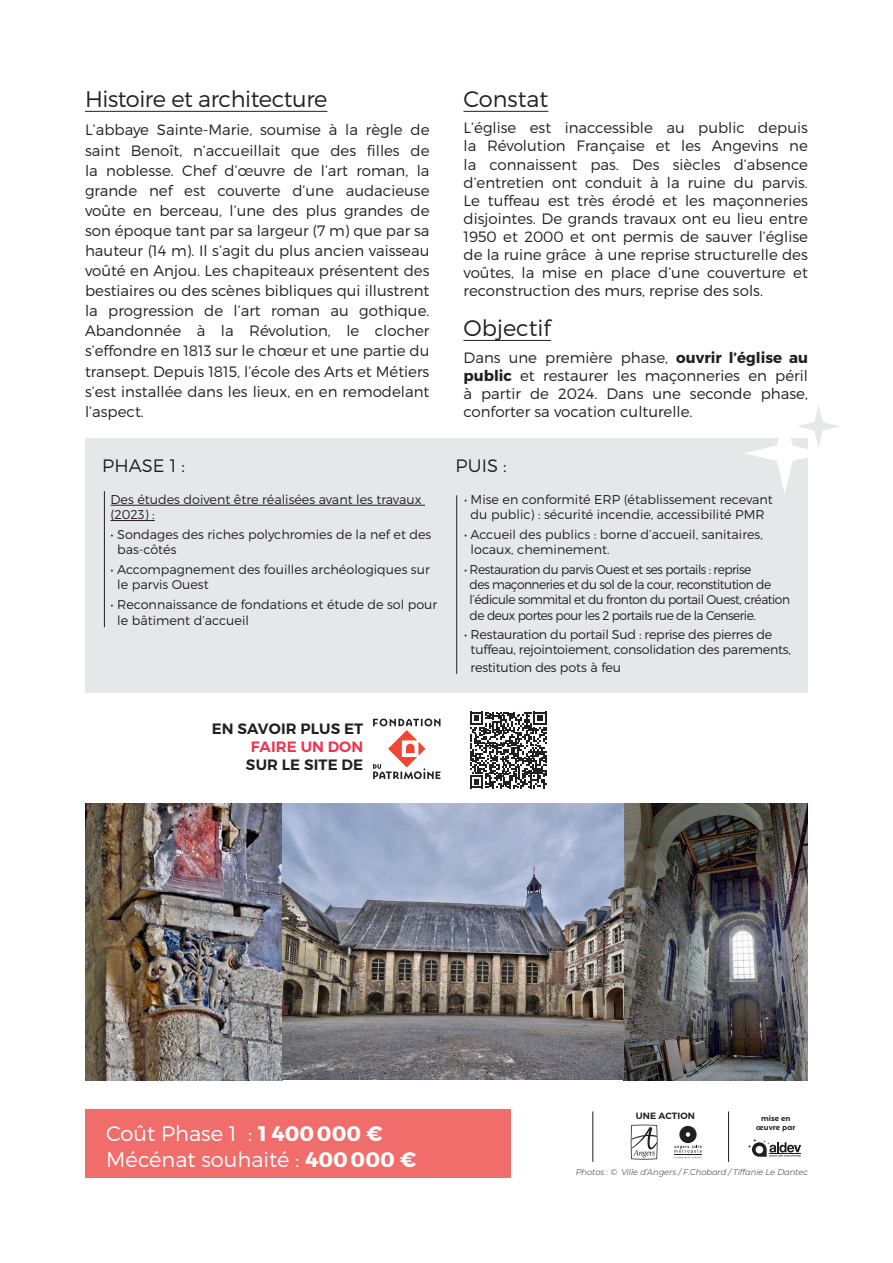
<style>
.page{position:relative;width:893px;height:1263px;background:#fff}
.page>*{position:absolute;margin:0;border:0;box-sizing:border-box;transform-origin:0 0}
.t1{font:300 22.5px "Montserrat";letter-spacing:-.02em;color:#231f20}
.t2{font:300 22.5px "Montserrat";color:#231f20}
.t3{font:300 21px "Montserrat";color:#fff}
.t4{font:300 18px "Montserrat";letter-spacing:.01em;color:#231f20}
.t5{font:300 15px/20.1px "Montserrat";color:#231f20;text-align:justify}
.t6{font:600 15px "Montserrat";letter-spacing:.01em;color:#231f20}
.t7{font:600 15px "Montserrat";letter-spacing:.01em;color:#ee354f}
.t8{font:300 12.75px/15.3px "Montserrat";letter-spacing:-.01em;color:#231f20}
.t9{font:300 12.75px/15.3px "Montserrat";letter-spacing:-.04em;color:#231f20}
.t10{font:600 9.15px "Montserrat";letter-spacing:.01em;color:#231f20}
.t11{font:italic 300 8.25px "Montserrat";color:#231f20}
.t12{font:600 7.35px "Montserrat";letter-spacing:.01em;color:#231f20}
.s1{font-weight:700}
</style>
<div class="page">
<hr style="left:85px;top:111px;width:242px;height:1px;background:#231f20">
<hr style="left:463px;top:111px;width:85px;height:1px;background:#231f20">
<hr style="left:463px;top:340px;width:88px;height:1px;background:#231f20">
<img style="left:85px;top:804px;width:723px;height:276px">
<div style="left:85px;top:1110px;width:425px;height:68px;background:#f16d6b"></div>
<svg style="left:631px;top:1124px;width:27px;height:35px"></svg>
<svg style="left:674px;top:1126px;width:28px;height:32px"></svg>
<svg style="left:748px;top:1139px;width:53px;height:18px"></svg>
<hr style="left:593px;top:1111px;width:1px;height:51px;background:#231f20">
<hr style="left:728px;top:1111px;width:1px;height:51px;background:#231f20">
<div style="left:85px;top:438px;width:723px;height:254px;background:#e6e7e9"></div>
<hr style="left:111px;top:505px;width:314px;height:1px;background:#231f20">
<hr style="left:111px;top:520px;width:44px;height:1px;background:#231f20">
<hr style="left:104px;top:491px;width:1px;height:136px;background:#231f20">
<hr style="left:456px;top:495px;width:1px;height:179px;background:#231f20">
<svg style="left:745px;top:405px;width:95px;height:88px"></svg>
<svg style="left:470px;top:712px;width:76px;height:76px"></svg>
<svg style="left:373px;top:718px;width:67px;height:61px"></svg>
<p class="t1" style="left:85px;top:85px;width:244px">Histoire et architecture</p>
<p class="t5" style="left:85px;top:120px;width:346px">L’abbaye Sainte-Marie, soumise à la règle de saint Benoît, n’accueillait que des filles de la noblesse. Chef d’œuvre de l’art roman, la grande nef est couverte d’une audacieuse voûte en berceau, l’une des plus grandes de son époque tant par sa largeur (7 m) que par sa hauteur (14 m). Il s’agit du plus ancien vaisseau voûté en Anjou. Les chapiteaux présentent des bestiaires ou des scènes bibliques qui illustrent la progression de l’art roman au gothique.<br>Abandonnée à la Révolution, le clocher s’effondre en 1813 sur le chœur et une partie du transept. Depuis 1815, l’école des Arts et Métiers s’est installée dans les lieux, en en remodelant l’aspect.</p>
<p class="t4" style="left:102px;top:455px;width:84px">PHASE 1 :</p>
<p class="t8" style="left:111px;top:491px;width:312px">Des études doivent être réalisées avant les travaux (2023) :</p>
<p class="t8" style="left:117px;top:526px;width:316px;text-indent:-7px">• Sondages des riches polychromies de la nef et des bas-côtés</p>
<p class="t8" style="left:117px;top:561px;width:314px;text-indent:-7px">• Accompagnement des fouilles archéologiques sur le parvis Ouest</p>
<p class="t8" style="left:117px;top:596px;width:321px;line-height:16.2px;text-indent:-7px">• Reconnaissance de fondations et étude de sol pour le bâtiment d’accueil</p>
<p class="t6" style="left:212px;top:720px;width:153px">EN SAVOIR PLUS ET</p>
<p class="t7" style="left:251px;top:738px;width:114px">FAIRE UN DON</p>
<p class="t6" style="left:246px;top:756px;width:119px">SUR LE SITE DE</p>
<p class="t2" style="left:463px;top:85px;width:86px">Constat</p>
<p class="t5" style="left:463px;top:119px;width:346px;line-height:18px">L’église est inaccessible au public depuis la Révolution Française et les Angevins ne la connaissent pas. Des siècles d’absence d’entretien ont conduit à la ruine du parvis.<br>Le tuffeau est très érodé et les maçonneries disjointes. De grands travaux ont eu lieu entre 1950 et 2000 et ont permis de sauver l’église de la ruine grâce à une reprise structurelle des voûtes, la mise en place d’une couverture et reconstruction des murs, reprise des sols.</p>
<p class="t2" style="left:463px;top:314px;width:89px">Objectif</p>
<p class="t5" style="left:463px;top:348px;width:346px;line-height:18px">Dans une première phase, <span class="s1">ouvrir l’église au public</span> et restaurer les maçonneries en péril à partir de 2024. Dans une seconde phase, conforter sa vocation culturelle.</p>
<p class="t4" style="left:456px;top:455px;width:53px">PUIS :</p>
<p class="t8" style="left:464px;top:491px;width:310px;text-align:center">• Mise en conformité ERP (établissement recevant du public) : sécurité incendie, accessibilité PMR</p>
<p class="t8" style="left:471px;top:526px;width:294px;text-indent:-7px">• Accueil des publics : borne d’accueil, sanitaires, locaux, cheminement.</p>
<p class="t9" style="left:470px;top:561px;width:322px;text-indent:-6px">• Restauration du parvis Ouest et ses portails : reprise<br>des maçonneries et du sol de la cour, reconstitution de l’édicule sommital et du fronton du portail Ouest, création de deux portes pour les 2 portails rue de la Censerie.</p>
<p class="t8" style="left:471px;top:627px;width:322px;text-indent:-7px">• Restauration du portail Sud : reprise des pierres de tuffeau, rejointoiement, consolidation des parements,</p>
<p class="t8" style="left:471px;top:660px;width:152px">restitution des pots à feu</p>
<p class="t3" style="left:106px;top:1121px;width:278px">Coût Phase 1 : <span class="s1">1 400000 €</span></p>
<p class="t3" style="left:106px;top:1146px;width:311px">Mécénat souhaité : <span class="s1">400000 €</span></p>
<p class="t10" style="left:636px;top:1110px;width:60px">UNE ACTION</p>
<p class="t12" style="left:761px;top:1114px;width:31px">mise en</p>
<p class="t12" style="left:756px;top:1123px;width:41px">œuvre par</p>
<p class="t11" style="left:576px;top:1166px;width:234px">Photos : © Ville d’Angers / F.Chobard / Tiffanie Le Dantec</p>
</div>
